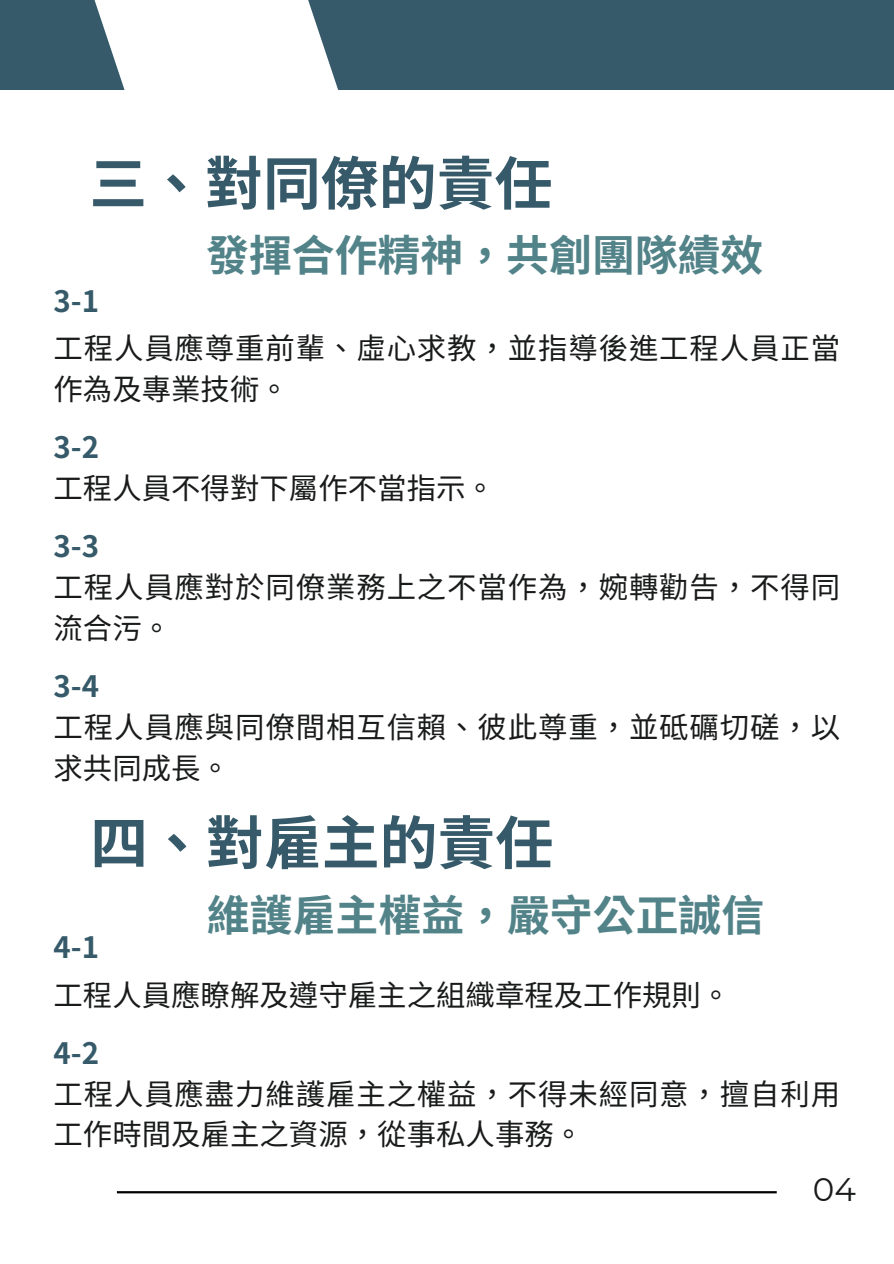
<style>
.page{position:relative;width:894px;height:1264px;background:#fff}
.page>*{position:absolute;margin:0;border:0;box-sizing:border-box;transform-origin:0 0}
.t1{font:700 57.9px "Noto Sans TC";color:#365a69}
.t2{font:700 42.9px "Noto Sans TC";color:#528389}
.t3{font:32.55px "Montserrat";color:#191b1a}
.t4{font:29.4px/40.8px "Noto Sans TC";letter-spacing:.03em;color:#191b1a}
.t5{font:29.4px "Noto Sans TC";color:#191b1a}
.t6{font:700 29.4px "Noto Sans TC";color:#365a69}
</style>
<div class="page">
<div style="left:0;top:0;width:893px;height:89px;background:#365a69"></div>
<svg style="left:90px;top:0;width:284px;height:90px;fill:#fff"></svg>
<hr style="left:117px;top:1191px;width:659px;height:2px;background:#000">
<h1 class="t1" style="left:89px;top:137px;width:464px">三、對同僚的責任</h1>
<h2 class="t2" style="left:206px;top:221px;width:558px">發揮合作精神，共創團隊績效</h2>
<p class="t6" style="left:53px;top:278px;width:47px">3-1</p>
<p class="t4" style="left:53px;top:326px;width:788px">工程人員應尊重前輩、虛心求教，並指導後進工程人員正當作為及專業技術。</p>
<p class="t6" style="left:53px;top:424px;width:47px">3-2</p>
<p class="t5" style="left:53px;top:465px;width:443px">工程人員不得對下屬作不當指示。</p>
<p class="t6" style="left:53px;top:523px;width:47px">3-3</p>
<p class="t4" style="left:53px;top:565px;width:788px">工程人員應對於同僚業務上之不當作為，婉轉勸告，不得同流合污。</p>
<p class="t6" style="left:53px;top:663px;width:47px">3-4</p>
<p class="t4" style="left:53px;top:705px;width:788px">工程人員應與同僚間相互信賴、彼此尊重，並砥礪切磋，以求共同成長。</p>
<p class="t1" style="left:90px;top:797px;width:464px">四、對雇主的責任</p>
<p class="t2" style="left:207px;top:880px;width:558px">維護雇主權益，嚴守公正誠信</p>
<h1 class="t6" style="left:53px;top:924px;width:47px">4-1</h1>
<h2 class="t5" style="left:53px;top:971px;width:678px">工程人員應瞭解及遵守雇主之組織章程及工作規則。</h2>
<p class="t6" style="left:53px;top:1029px;width:47px">4-2</p>
<p class="t4" style="left:53px;top:1071px;width:783px">工程人員應盡力維護雇主之權益，不得未經同意，擅自利用工作時間及雇主之資源，從事私人事務。</p>
<p class="t3" style="left:812px;top:1169px;width:45px">04</p>
</div>
